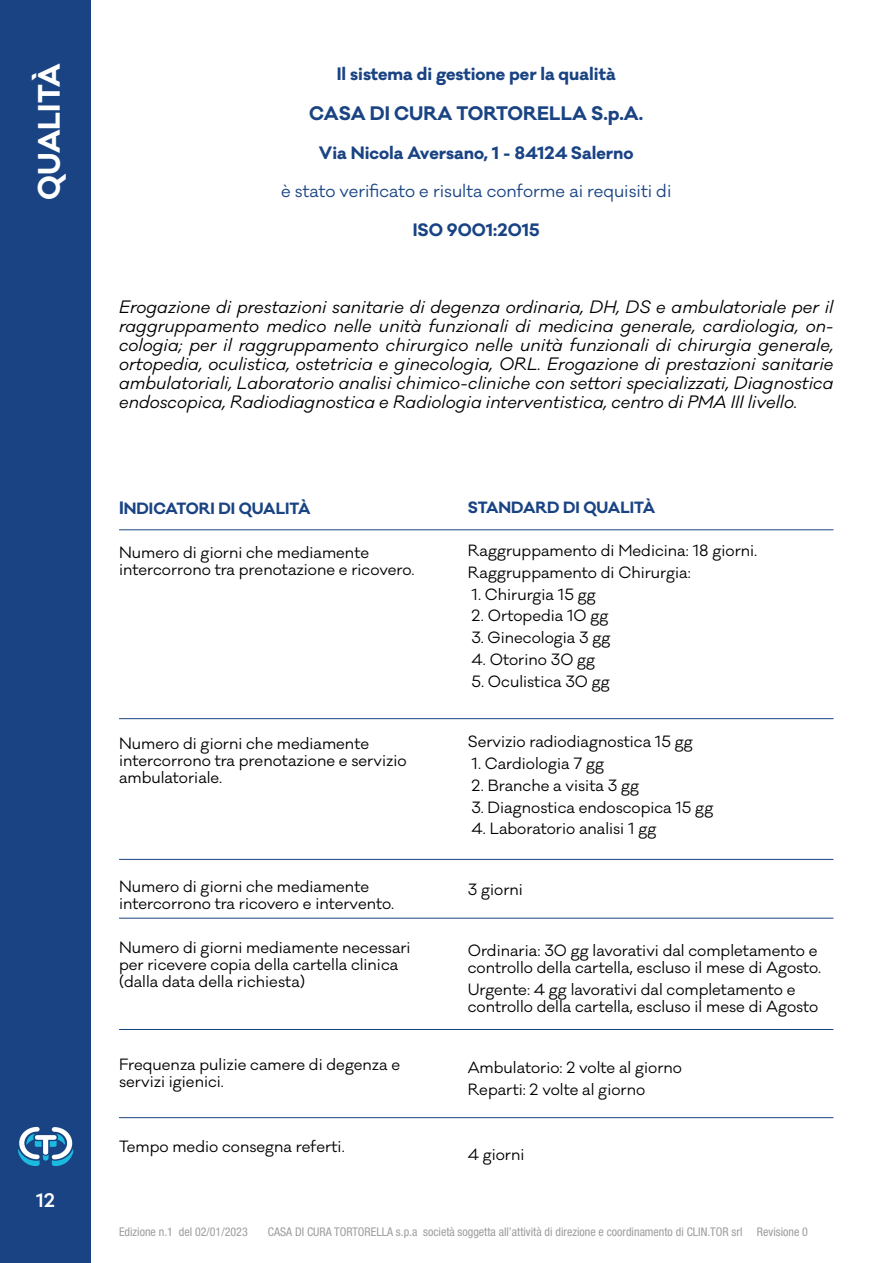
<style>
.page{position:relative;width:893px;height:1263px;background:#fff}
.page>*{position:absolute;margin:0;border:0;box-sizing:border-box;transform-origin:0 0}
.t1{font:700 28.5px "Galano Classic";color:#fff}
.t2{font:700 18px "Galano Classic";color:#194383}
.t3{font:600 18px "Galano Classic Alt";color:#fff}
.t4{font:italic 16.5px/18.9px "Galano Classic";color:#000;text-align:justify}
.t5{font:700 16.5px "Galano Classic";color:#194383}
.t6{font:16.5px "Galano Classic";color:#194383}
.t7{font:15px/17.2px "Galano Classic";color:#000}
.t8{font:700 15px "Galano Classic";color:#194383}
.t9{font:condensed 12px "Helvetica Neue LT Std";color:#9d9d9c}
.s1{font-size:16.5px}
</style>
<div class="page">
<div style="left:0;top:0;width:91px;height:1263px;background:#194383"></div>
<svg style="left:18px;top:1127px;width:56px;height:39px"></svg>
<hr style="left:119px;top:718px;width:714px;height:1px;background:#194383">
<hr style="left:119px;top:1117px;width:714px;height:1px;background:#194383">
<hr style="left:119px;top:529px;width:714px;height:1px;background:#194383">
<hr style="left:119px;top:859px;width:714px;height:1px;background:#194383">
<hr style="left:119px;top:1029px;width:714px;height:1px;background:#194383">
<hr style="left:119px;top:918px;width:714px;height:1px;background:#194383">
<h1 class="t1" style="left:30px;top:200px;width:138px;rotate:-90deg">QUALITÀ</h1>
<p class="t3" style="left:36px;top:1189px;width:20px">12</p>
<p class="t5" style="left:337px;top:63px;width:280px">Il sistema di gestione per la qualità</p>
<p class="t2" style="left:309px;top:102px;width:335px">CASA DI CURA TORTORELLA S.p.A.</p>
<p class="t5" style="left:319px;top:142px;width:316px">Via Nicola Aversano, 1 - 84124 Salerno</p>
<p class="t6" style="left:281px;top:181px;width:392px">è stato verificato e risulta conforme ai requisiti di</p>
<p class="t5" style="left:413px;top:219px;width:128px">ISO 9001:2015</p>
<p class="t4" style="left:119px;top:297px;width:716px">Erogazione di prestazioni sanitarie di degenza ordinaria, DH, DS e ambulatoriale per il raggruppamento medico nelle unità funzionali di medicina generale, cardiologia, on&shy;cologia; per il raggruppamento chirurgico nelle unità funzionali di chirurgia generale, ortopedia, oculistica, ostetricia e ginecologia, ORL. Erogazione di prestazioni sanitarie ambulatoriali, Laboratorio analisi chimico-cliniche con settori specializzati, Diagnostica endoscopica, Radiodiagnostica e Radiologia interventistica, centro di PMA III livello.</p>
<p class="t8" style="left:119px;top:498px;width:193px"><span class="s1">I</span>NDICATORI DI QUALITÀ</p>
<p class="t7" style="left:119px;top:544px;width:297px">Numero di giorni che mediamente intercorrono tra prenotazione e ricovero.</p>
<p class="t7" style="left:119px;top:735px;width:289px">Numero di giorni che mediamente intercorrono tra prenotazione e servizio ambulatoriale.</p>
<p class="t7" style="left:119px;top:878px;width:277px">Numero di giorni che mediamente intercorrono tra ricovero e intervento.</p>
<p class="t7" style="left:119px;top:939px;width:293px">Numero di giorni mediamente necessari per ricevere copia della cartella clinica (dalla data della richiesta)</p>
<p class="t7" style="left:119px;top:1056px;width:283px">Frequenza pulizie camere di degenza e servizi igienici.</p>
<p class="t7" style="left:119px;top:1138px;width:227px">Tempo medio consegna referti.</p>
<p class="t8" style="left:468px;top:497px;width:189px">STANDARD DI QUALITÀ</p>
<p class="t7" style="left:468px;top:540px;width:291px;line-height:21.8px">Raggruppamento di Medicina: 18 giorni.<br>Raggruppamento di Chirurgia:</p>
<p class="t7" style="left:471px;top:586px;width:126px">1. Chirurgia 15 gg</p>
<p class="t7" style="left:471px;top:607px;width:138px">2. Ortopedia 10 gg</p>
<p class="t7" style="left:471px;top:629px;width:141px">3. Ginecologia 3 gg</p>
<p class="t7" style="left:471px;top:651px;width:125px">4. Otorino 30 gg</p>
<p class="t7" style="left:471px;top:673px;width:140px">5. Oculistica 30 gg</p>
<p class="t7" style="left:468px;top:733px;width:227px">Servizio radiodiagnostica 15 gg</p>
<p class="t7" style="left:471px;top:755px;width:134px">1. Cardiologia 7 gg</p>
<p class="t7" style="left:471px;top:777px;width:169px">2. Branche a visita 3 gg</p>
<p class="t7" style="left:471px;top:799px;width:243px">3. Diagnostica endoscopica 15 gg</p>
<p class="t7" style="left:471px;top:820px;width:186px">4. Laboratorio analisi 1 gg</p>
<p class="t7" style="left:468px;top:881px;width:57px">3 giorni</p>
<p class="t7" style="left:468px;top:942px;width:355px">Ordinaria: 30 gg lavorativi dal completamento e controllo della cartella, escluso il mese di Agosto.</p>
<p class="t7" style="left:468px;top:981px;width:352px">Urgente: 4 gg lavorativi dal completamento e controllo della cartella, escluso il mese di Agosto</p>
<p class="t7" style="left:468px;top:1057px;width:216px;line-height:21.8px">Ambulatorio: 2 volte al giorno<br>Reparti: 2 volte al giorno</p>
<p class="t7" style="left:468px;top:1146px;width:58px">4 giorni</p>
<p class="t9" style="left:119px;top:1225px;width:130px">Edizione n.1 del 02/01/2023</p>
<p class="t9" style="left:268px;top:1225px;width:542px">CASA DI CURA TORTORELLA s.p.a società soggetta all’attività di direzione e coordinamento di CLIN.TOR srl Revisione 0</p>
</div>
